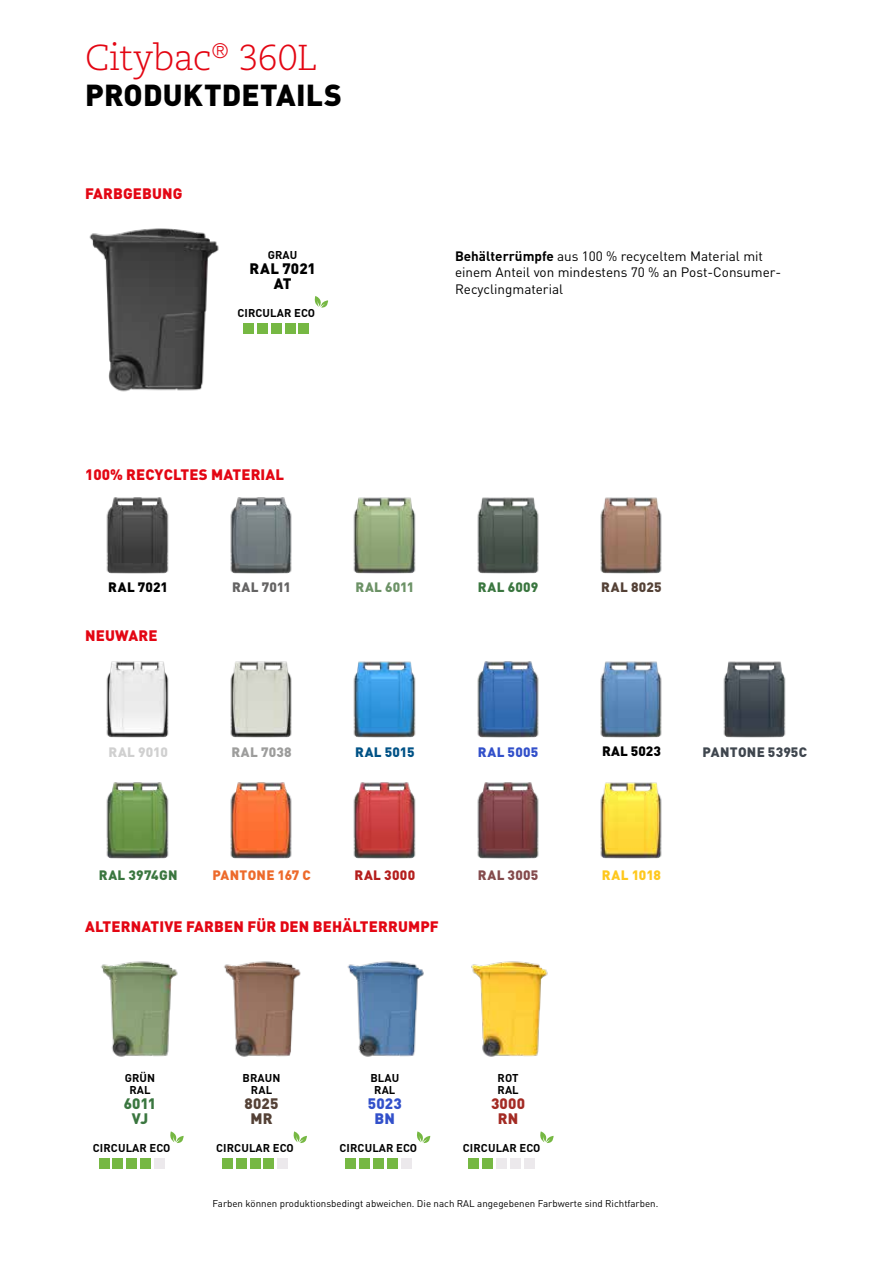
<style>
.page{position:relative;width:893px;height:1263px;background:#fff}
.page>*{position:absolute;margin:0;border:0;box-sizing:border-box;transform-origin:0 0}
.t1{font:300 36px "Caecilia LT Pro 45";letter-spacing:-.015em;color:#e30613}
.t2{font:900 30px "DIN Pro";letter-spacing:.005em;color:#000}
.t3{font:900 15px "DIN Pro";letter-spacing:.01em;color:#e30613}
.t4{font:900 15px/15px "DIN Pro";letter-spacing:.005em;color:#000;text-align:center}
.t5{font:900 15px/15px "DIN Pro";letter-spacing:-.025em;color:#3a763f;text-align:center}
.t6{font:900 15px/15px "DIN Pro";letter-spacing:.01em;color:#544136;text-align:center}
.t7{font:900 15px/15px "DIN Pro";letter-spacing:.01em;color:#3250ca;text-align:center}
.t8{font:900 15px/15px "DIN Pro";letter-spacing:.02em;color:#a32b24;text-align:center}
.t9{font:13.5px/16.2px "DIN Pro";color:#000}
.t10{font:900 13.5px "DIN Pro";letter-spacing:.025em;color:#3a763f}
.t11{font:900 13.5px "DIN Pro";letter-spacing:.01em;color:#000}
.t12{font:900 13.5px "DIN Pro";letter-spacing:.02em;color:#3f464e}
.t13{font:900 13.5px "DIN Pro";letter-spacing:.02em;color:#ed6a2b}
.t14{font:900 13.5px "DIN Pro";letter-spacing:.015em;color:#d0d0d0}
.t15{font:900 13.5px "DIN Pro";letter-spacing:.02em;color:#9d9d9c}
.t16{font:900 13.5px "DIN Pro";letter-spacing:.02em;color:#005286}
.t17{font:900 13.5px "DIN Pro";letter-spacing:.025em;color:#3250ca}
.t18{font:900 13.5px "DIN Pro";letter-spacing:.025em;color:#b41e1d}
.t19{font:900 13.5px "DIN Pro";letter-spacing:.025em;color:#844b4d}
.t20{font:900 13.5px "DIN Pro";letter-spacing:-.01em;color:#fec81e}
.t21{font:900 13.5px "DIN Pro";letter-spacing:.015em;color:#646363}
.t22{font:900 13.5px "DIN Pro";letter-spacing:.01em;color:#6c9266}
.t23{font:900 13.5px "DIN Pro";letter-spacing:.02em;color:#544136}
.t24{font:700 11.25px/12px "DIN Pro";letter-spacing:.01em;color:#000;text-align:center}
.t25{font:9.75px "DIN Pro";color:#000}
.s1{font-weight:700}
</style>
<div class="page">
<img style="left:477px;top:782px;width:62px;height:76px">
<img style="left:477px;top:661px;width:62px;height:76px">
<img style="left:477px;top:497px;width:62px;height:76px">
<img style="left:230px;top:782px;width:62px;height:76px">
<img style="left:230px;top:661px;width:62px;height:76px">
<img style="left:230px;top:497px;width:62px;height:76px">
<img style="left:106px;top:782px;width:63px;height:76px">
<img style="left:106px;top:661px;width:63px;height:76px">
<img style="left:106px;top:497px;width:63px;height:76px">
<img style="left:600px;top:782px;width:62px;height:76px">
<img style="left:600px;top:497px;width:62px;height:76px">
<img style="left:353px;top:782px;width:63px;height:76px">
<img style="left:353px;top:661px;width:63px;height:76px">
<img style="left:353px;top:497px;width:63px;height:76px">
<img style="left:723px;top:661px;width:63px;height:76px">
<img style="left:89px;top:228px;width:130px;height:164px">
<img style="left:347px;top:961px;width:77px;height:96px">
<img style="left:101px;top:961px;width:77px;height:96px">
<img style="left:471px;top:961px;width:77px;height:96px">
<img style="left:224px;top:961px;width:77px;height:96px">
<img style="left:600px;top:661px;width:62px;height:76px">
<div style="left:243px;top:323px;width:11px;height:11px;background:#76b843"></div>
<div style="left:257px;top:323px;width:11px;height:11px;background:#76b843"></div>
<div style="left:271px;top:323px;width:11px;height:11px;background:#76b843"></div>
<div style="left:285px;top:323px;width:10px;height:11px;background:#76b843"></div>
<div style="left:298px;top:323px;width:11px;height:11px;background:#76b843"></div>
<svg style="left:314px;top:296px;width:15px;height:12px"></svg>
<div style="left:99px;top:1158px;width:10px;height:11px;background:#76b843"></div>
<div style="left:112px;top:1158px;width:11px;height:11px;background:#76b843"></div>
<div style="left:126px;top:1158px;width:11px;height:11px;background:#76b843"></div>
<div style="left:140px;top:1158px;width:11px;height:11px;background:#76b843"></div>
<div style="left:154px;top:1158px;width:11px;height:11px;background:#ece9ec"></div>
<svg style="left:170px;top:1131px;width:14px;height:12px"></svg>
<div style="left:222px;top:1158px;width:11px;height:11px;background:#76b843"></div>
<div style="left:236px;top:1158px;width:10px;height:11px;background:#76b843"></div>
<div style="left:250px;top:1158px;width:10px;height:11px;background:#76b843"></div>
<div style="left:263px;top:1158px;width:11px;height:11px;background:#76b843"></div>
<div style="left:277px;top:1158px;width:11px;height:11px;background:#ece9ec"></div>
<svg style="left:293px;top:1131px;width:14px;height:12px"></svg>
<div style="left:345px;top:1158px;width:11px;height:11px;background:#76b843"></div>
<div style="left:359px;top:1158px;width:11px;height:11px;background:#76b843"></div>
<div style="left:373px;top:1158px;width:11px;height:11px;background:#76b843"></div>
<div style="left:387px;top:1158px;width:11px;height:11px;background:#76b843"></div>
<div style="left:401px;top:1158px;width:10px;height:11px;background:#ece9ec"></div>
<svg style="left:417px;top:1131px;width:14px;height:12px"></svg>
<div style="left:469px;top:1158px;width:10px;height:11px;background:#76b843"></div>
<div style="left:482px;top:1158px;width:11px;height:11px;background:#76b843"></div>
<div style="left:496px;top:1158px;width:11px;height:11px;background:#ece9ec"></div>
<div style="left:510px;top:1158px;width:11px;height:11px;background:#ece9ec"></div>
<div style="left:524px;top:1158px;width:11px;height:11px;background:#ece9ec"></div>
<svg style="left:540px;top:1131px;width:14px;height:12px"></svg>
<h1 class="t1" style="left:85px;top:35px;width:234px">Citybac<sup>®</sup> 360L</h1>
<h2 class="t2" style="left:85px;top:75px;width:258px">PRODUKTDETAILS</h2>
<p class="t3" style="left:85px;top:183px;width:99px">FARBGEBUNG</p>
<p class="t24" style="left:268px;top:249px;width:31px">GRAU</p>
<p class="t4" style="left:250px;top:261px;width:68px">RAL 7021<br>AT</p>
<p class="t24" style="left:237px;top:306px;width:79px">CIRCULAR ECO</p>
<p class="t3" style="left:85px;top:464px;width:201px">100% RECYCLTES MATERIAL</p>
<p class="t9" style="left:455px;top:248px;width:328px"><span class="s1">Behälterrümpfe</span> aus 100 % recyceltem Material mit einem Anteil von mindestens 70 % an Post-Consumer-<br>Recyclingmaterial</p>
<p class="t11" style="left:108px;top:578px;width:61px">RAL 7021</p>
<p class="t3" style="left:85px;top:625px;width:74px">NEUWARE</p>
<p class="t21" style="left:232px;top:578px;width:61px">RAL 7011</p>
<p class="t22" style="left:355px;top:578px;width:60px">RAL 6011</p>
<p class="t10" style="left:478px;top:578px;width:62px">RAL 6009</p>
<p class="t23" style="left:601px;top:578px;width:62px">RAL 8025</p>
<p class="t11" style="left:602px;top:742px;width:60px">RAL 5023</p>
<p class="t14" style="left:108px;top:743px;width:61px">RAL 9010</p>
<p class="t15" style="left:231px;top:743px;width:62px">RAL 7038</p>
<p class="t16" style="left:355px;top:743px;width:61px">RAL 5015</p>
<p class="t17" style="left:478px;top:743px;width:62px">RAL 5005</p>
<p class="t12" style="left:703px;top:743px;width:106px">PANTONE 5395C</p>
<p class="t10" style="left:99px;top:866px;width:80px">RAL 3974GN</p>
<p class="t13" style="left:212px;top:866px;width:100px">PANTONE 167 C</p>
<p class="t18" style="left:354px;top:865px;width:62px">RAL 3000</p>
<p class="t19" style="left:478px;top:866px;width:62px">RAL 3005</p>
<p class="t20" style="left:602px;top:866px;width:61px">RAL 1018</p>
<p class="t3" style="left:85px;top:916px;width:355px">ALTERNATIVE FARBEN FÜR DEN BEHÄLTERRUMPF</p>
<p class="t24" style="left:125px;top:1071px;width:32px">GRÜN<br>RAL</p>
<p class="t5" style="left:124px;top:1095px;width:34px">6011<br>VJ</p>
<p class="t24" style="left:243px;top:1071px;width:39px">BRAUN<br>RAL</p>
<p class="t6" style="left:245px;top:1095px;width:35px">8025<br>MR</p>
<p class="t24" style="left:370px;top:1071px;width:30px">BLAU<br>RAL</p>
<p class="t7" style="left:368px;top:1095px;width:35px">5023<br>BN</p>
<p class="t24" style="left:497px;top:1071px;width:23px;text-align:left">ROT<br>RAL</p>
<p class="t8" style="left:491px;top:1095px;width:36px">3000<br>RN</p>
<p class="t24" style="left:93px;top:1141px;width:79px">CIRCULAR ECO</p>
<p class="t24" style="left:216px;top:1141px;width:79px">CIRCULAR ECO</p>
<p class="t24" style="left:339px;top:1141px;width:79px">CIRCULAR ECO</p>
<p class="t24" style="left:463px;top:1141px;width:79px">CIRCULAR ECO</p>
<p class="t25" style="left:213px;top:1196px;width:447px">Farben können produktionsbedingt abweichen. Die nach RAL angegebenen Farbwerte sind Richtfarben.</p>
</div>
